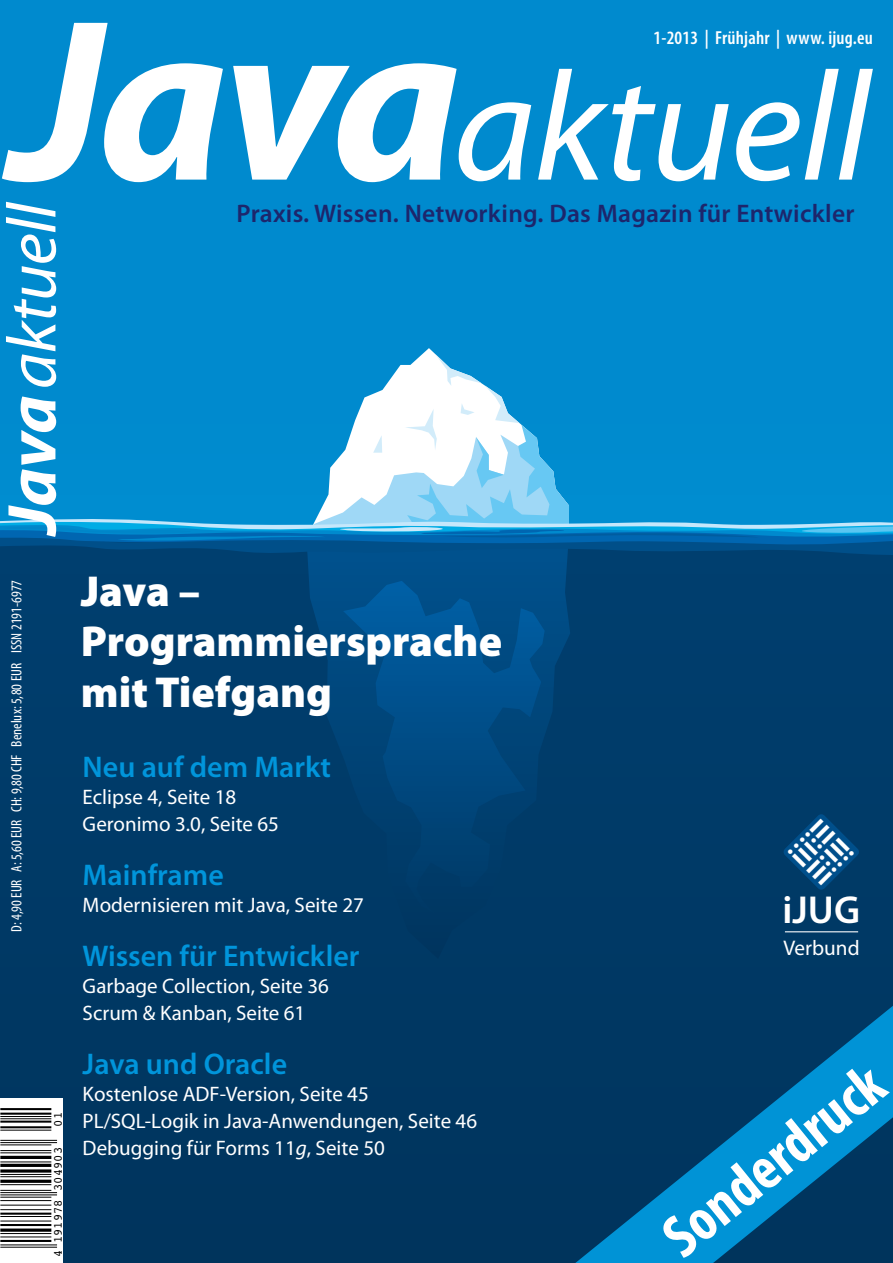
<style>
.page{position:relative;width:893px;height:1263px;background:#008ace}
.page>*{position:absolute;margin:0;border:0;box-sizing:border-box;transform-origin:0 0}
.t1{font:italic 156px "Myriad Pro";letter-spacing:-.01em;color:#fff}
.t2{font:italic 69.75px "Myriad Pro";color:#fff}
.t3{font:700 condensed 60.75px "Myriad Pro";color:#fff}
.t4{font:900 43.5px/50.2px "Myriad Pro";color:#fff}
.t5{font:600 39.15px "Myriad Pro";color:#fff}
.t6{font:600 30px "Myriad Pro";color:#0095db}
.t7{font:600 25.5px "Myriad Pro";letter-spacing:.01em;color:#1d266c}
.t8{font:21.15px "Myriad Pro";color:#fff}
.t9{font:21px/27px "Myriad Pro";color:#fff}
.t10{font:600 condensed 18.9px "Myriad Pro";letter-spacing:.01em;color:#fff}
.t11{font:condensed 15px "Myriad Pro";color:#fff}
.t12{font:12.15px "Codes One";color:#000}
.s1{font-weight:700;font-size:232.5px}
.s2{font-weight:700}
.s3{font-style:italic}
</style>
<div class="page">
<div style="left:0;top:530px;width:893px;height:733px;background:#003966"></div>
<svg style="left:307px;top:557px;width:263px;height:198px"></svg>
<svg style="left:343px;top:581px;width:202px;height:269px"></svg>
<svg style="left:0;top:354px;width:893px;height:203px"></svg>
<hr style="left:785px;top:931px;width:73px;height:1px;background:#fff">
<svg style="left:0;top:1098px;width:62px;height:162px;background:#efefef"></svg>
<hr style="left:0;top:1247px;width:57px;height:1px;background:#000">
<hr style="left:0;top:1244px;width:57px;height:1px;background:#000">
<hr style="left:0;top:1240px;width:51px;height:2px;background:#000">
<hr style="left:0;top:1236px;width:51px;height:1px;background:#000">
<hr style="left:0;top:1233px;width:51px;height:1px;background:#000">
<svg style="left:0;top:1228px;width:51px;height:4px"></svg>
<hr style="left:0;top:1224px;width:51px;height:2px;background:#000">
<hr style="left:0;top:1220px;width:51px;height:1px;background:#000">
<hr style="left:0;top:1216px;width:51px;height:1px;background:#000">
<hr style="left:0;top:1212px;width:51px;height:3px;background:#000">
<hr style="left:0;top:1209px;width:51px;height:1px;background:#000">
<hr style="left:0;top:1205px;width:51px;height:1px;background:#000">
<hr style="left:0;top:1200px;width:51px;height:1px;background:#000">
<hr style="left:0;top:1197px;width:51px;height:1px;background:#000">
<hr style="left:0;top:1194px;width:57px;height:1px;background:#000">
<hr style="left:0;top:1192px;width:57px;height:1px;background:#000">
<hr style="left:0;top:1190px;width:51px;height:1px;background:#000">
<hr style="left:0;top:1184px;width:51px;height:1px;background:#000">
<hr style="left:0;top:1180px;width:51px;height:3px;background:#000">
<hr style="left:0;top:1176px;width:51px;height:1px;background:#000">
<hr style="left:0;top:1174px;width:51px;height:1px;background:#000">
<hr style="left:0;top:1169px;width:51px;height:3px;background:#000">
<hr style="left:0;top:1164px;width:51px;height:3px;background:#000">
<hr style="left:0;top:1161px;width:51px;height:1px;background:#000">
<hr style="left:0;top:1156px;width:51px;height:3px;background:#000">
<hr style="left:0;top:1152px;width:51px;height:1px;background:#000">
<hr style="left:0;top:1150px;width:51px;height:1px;background:#000">
<hr style="left:0;top:1144px;width:51px;height:1px;background:#000">
<hr style="left:0;top:1142px;width:57px;height:1px;background:#000">
<hr style="left:0;top:1140px;width:57px;height:1px;background:#000">
<hr style="left:0;top:1130px;width:51px;height:1px;background:#000">
<hr style="left:0;top:1126px;width:51px;height:2px;background:#000">
<hr style="left:0;top:1120px;width:51px;height:3px;background:#000">
<hr style="left:0;top:1118px;width:51px;height:1px;background:#000">
<hr style="left:0;top:1116px;width:51px;height:1px;background:#000">
<hr style="left:0;top:1112px;width:51px;height:3px;background:#000">
<hr style="left:0;top:1108px;width:51px;height:2px;background:#000">
<svg style="left:575px;top:1006px;width:318px;height:257px"></svg>
<svg style="left:783px;top:814px;width:76px;height:76px"></svg>
<h1 class="t1" style="left:10px;top:43px;width:861px"><span class="s1">Java</span>aktuell</h1>
<p class="t10" style="left:654px;top:28px;width:221px">1-2013 | Frühjahr | www. ijug.eu</p>
<h2 class="t2" style="left:-5px;top:534px;width:334px;rotate:-90deg"><span class="s2">Java</span>aktuell</h2>
<p class="t11" style="left:8px;top:932px;width:354px;rotate:-90deg">D: 4,90 EUR A: 5,60 EUR CH: 9,80 CHF Benelux: 5,80 EUR ISSN 2191-6977</p>
<p class="t12" style="left:49px;top:1127px;width:16px;rotate:-90deg">01</p>
<p class="t12" style="left:49px;top:1257px;width:111px;rotate:-90deg">4 191978 304903</p>
<p class="t7" style="left:237px;top:199px;width:620px">Praxis. Wissen. Networking. Das Magazin für Entwickler</p>
<h3 class="t4" style="left:81px;top:567px;width:423px">Java –<br>Programmiersprache mit Tiefgang</h3>
<h3 class="t6" style="left:83px;top:750px;width:250px">Neu auf dem Markt</h3>
<p class="t9" style="left:83px;top:784px;width:198px">Eclipse 4, Seite 18<br>Geronimo 3.0, Seite 65</p>
<h3 class="t6" style="left:83px;top:858px;width:143px">Mainframe</h3>
<p class="t9" style="left:83px;top:892px;width:283px">Modernisieren mit Java, Seite 27</p>
<h3 class="t6" style="left:83px;top:939px;width:278px">Wissen für Entwickler</h3>
<p class="t9" style="left:83px;top:973px;width:248px">Garbage Collection, Seite 36<br>Scrum &amp; Kanban, Seite 61</p>
<h3 class="t6" style="left:83px;top:1047px;width:206px">Java und Oracle</h3>
<p class="t9" style="left:83px;top:1081px;width:396px">Kostenlose ADF-Version, Seite 45<br>PL/SQL-Logik in Java-Anwendungen, Seite 46<br>Debugging für Forms 11<span class="s3">g</span>, Seite 50</p>
<h3 class="t5" style="left:783px;top:889px;width:79px">iJUG</h3>
<p class="t8" style="left:783px;top:937px;width:78px">Verbund</p>
<h3 class="t3" style="left:649px;top:1218px;width:267px;rotate:-39deg">Sonderdruck</h3>
</div>
